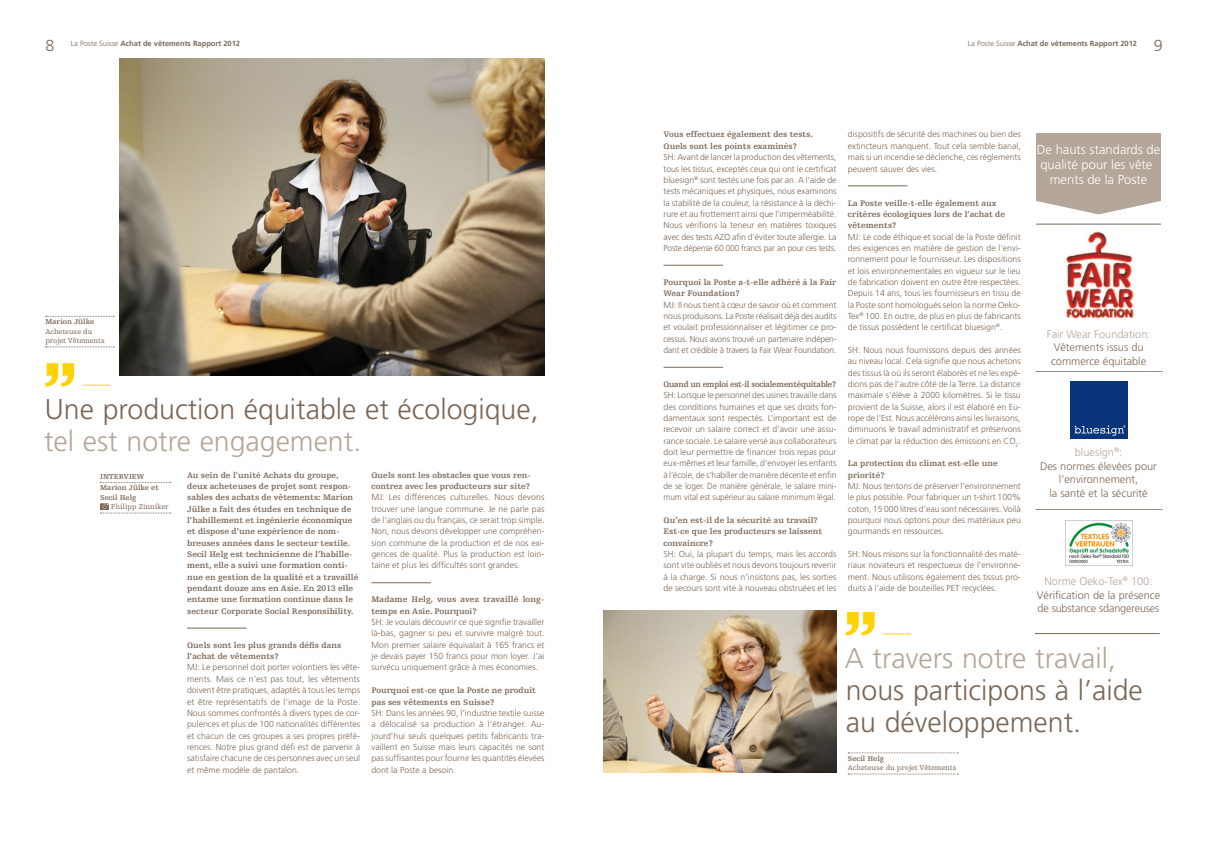
<style>
.page{position:relative;width:1208px;height:859px;background:#fff}
.page>*{position:absolute;margin:0;border:0;box-sizing:border-box;transform-origin:0 0}
.t1{font:300 28.5px/32px "Frutiger";color:#7b6656}
.t2{font:300 28.5px "Frutiger";color:#b4a698}
.t3{font:300 16px "Frutiger";color:#7b6656}
.t4{font:300 13px/15px "Frutiger";color:#fff;text-align:center}
.t5{font:300 11px/13.8px "Frutiger";color:#7b6656;text-align:center}
.t6{font:300 11px "Frutiger";color:#b4a698}
.t7{font:300 8.7px/11.3px "Frutiger";color:#7b6656;text-align:justify}
.t8{font:700 8.5px/11.3px "Egyptienne FLT";color:#7b6656}
.t9{font:700 8.5px "Egyptienne FLT";letter-spacing:-.035em;color:#7b6656;scale:.96 1}
.t10{font:700 7.5px "Frutiger LT Std";color:#7b6656}
.t11{font:7.5px/9.5px "Egyptienne FLT";color:#7b6656}
.t12{font:700 7.5px/9.5px "Egyptienne FLT";color:#7b6656}
.t13{font:7.5px "Egyptienne F";color:#7b6656}
.s1{font-family:"Frutiger";font-weight:300}
.s2{color:#b4a698}
</style>
<div class="page">
<hr style="left:371px;top:583px;width:60px;height:1px;background:#7b6656">
<hr style="left:663px;top:265px;width:60px;height:1px;background:#7b6656">
<hr style="left:663px;top:367px;width:60px;height:1px;background:#7b6656">
<hr style="left:848px;top:186px;width:59px;height:1px;background:#7b6656">
<hr style="left:187px;top:628px;width:60px;height:1px;background:#7b6656">
<svg style="left:83px;top:385px;width:27px;height:1px"></svg>
<svg style="left:884px;top:633px;width:26px;height:1px"></svg>
<svg style="left:100px;top:482px;width:71px;height:1px"></svg>
<svg style="left:100px;top:504px;width:71px;height:10px"></svg>
<svg style="left:46px;top:316px;width:68px;height:1px"></svg>
<svg style="left:46px;top:347px;width:68px;height:1px"></svg>
<svg style="left:848px;top:753px;width:110px;height:1px"></svg>
<svg style="left:848px;top:774px;width:110px;height:1px"></svg>
<hr style="left:1036px;top:224px;width:125px;height:1px;background:#7b6656">
<svg style="left:1036px;top:371px;width:126px;height:1px"></svg>
<svg style="left:1036px;top:509px;width:126px;height:1px"></svg>
<hr style="left:1035px;top:633px;width:124px;height:1px;background:#7b6656">
<svg style="left:45px;top:363px;width:29px;height:24px"></svg>
<img style="left:119px;top:58px;width:425px;height:318px">
<img style="left:604px;top:611px;width:232px;height:161px">
<svg style="left:846px;top:612px;width:28px;height:23px"></svg>
<svg style="left:1036px;top:200px;width:125px;height:15px"></svg>
<div style="left:1036px;top:133px;width:125px;height:67px;background:#b4a698"></div>
<img style="left:1066px;top:231px;width:68px;height:88px">
<div style="left:1070px;top:381px;width:58px;height:57px;background:#08347b"></div>
<svg style="left:1074px;top:425px;width:51px;height:11px"></svg>
<img style="left:1065px;top:521px;width:66px;height:44px">
<h2 class="t3" style="left:45px;top:36px;width:10px">8</h2>
<h2 class="t3" style="left:1153px;top:36px;width:10px">9</h2>
<p class="t10" style="left:71px;top:39px;width:171px"><span class="s1">La Poste Suisse</span> Achat de vêtements Rapport 2012</p>
<p class="t10" style="left:967px;top:39px;width:171px"><span class="s1">La Poste Suisse</span> Achat de vêtements Rapport 2012</p>
<p class="t12" style="left:45px;top:317px;width:51px">Marion Jülke</p>
<p class="t11" style="left:45px;top:327px;width:61px">Acheteuse du projet Vêtements</p>
<p class="t1" style="left:45px;top:393px;width:495px">Une production équitable et écologique,</p>
<h1 class="t2" style="left:44px;top:425px;width:319px">tel est notre engagement.</h1>
<h2 class="t12" style="left:100px;top:472px;width:46px">intErViEW</h2>
<p class="t12" style="left:100px;top:483px;width:60px">Marion Jülke et secil Helg</p>
<p class="t13" style="left:111px;top:503px;width:59px">Philipp Zinniker</p>
<p class="t8" style="left:187px;top:469px;width:173px">au sein de l'unité achats du groupe, deux acheteuses de projet sont respon&shy;sables des achats de vêtements: Marion Jülke a fait des études en technique de l’habillement et ingénierie économique et dispose d’une expérience de nom&shy;breuses années dans le secteur textile. secil Helg est technicienne de l’habille&shy;ment, elle a suivi une formation conti&shy;nue en gestion de la qualité et a travaillé pendant douze ans en asie. En 2013 elle entame une formation continue dans le secteur Corporate social responsibility.</p>
<p class="t8" style="left:187px;top:639px;width:156px">Quels sont les plus grands défis dans l’achat de vêtements?</p>
<p class="t7" style="left:187px;top:662px;width:175px">MJ: Le personnel doit porter volontiers les vête&shy;ments. Mais ce n’est pas tout, les vêtements doivent être pratiques, adaptés à tous les temps et être représentatifs de l’image de la Poste.<br>Nous sommes confrontés à divers types de cor&shy;pulences et plus de 100 nationalités différentes et chacun de ces groupes a ses propres préfé&shy;rences. Notre plus grand défi est de parvenir à satisfaire chacune de ces personnes avec un seul et même modèle de pantalon.</p>
<p class="t8" style="left:371px;top:469px;width:161px">Quels sont les obstacles que vous ren&shy;contrez avec les producteurs sur site?</p>
<p class="t7" style="left:371px;top:492px;width:174px">MJ: Les différences culturelles. Nous devons trouver une langue commune. Je ne parle pas de l'anglais ou du français, ce serait trop simple.<br>Non, nous devons développer une compréhen&shy;sion commune de la production et de nos exi&shy;gences de qualité. Plus la production est loin&shy;taine et plus les difficultés sont grandes.</p>
<p class="t8" style="left:371px;top:594px;width:174px">Madame Helg, vous avez travaillé long&shy;temps en asie. pourquoi?</p>
<p class="t7" style="left:371px;top:616px;width:175px">SH: Je voulais découvrir ce que signifie travailler là-bas, gagner si peu et survivre malgré tout.<br>Mon premier salaire équivalait à 165 francs et je devais payer 150 francs pour mon loyer. J’ai survécu uniquement grâce à mes économies.</p>
<p class="t8" style="left:371px;top:685px;width:166px">pourquoi est-ce que la poste ne produit pas ses vêtements en suisse?</p>
<p class="t7" style="left:371px;top:707px;width:174px">SH: Dans les années 90, l’industrie textile suisse a délocalisé sa production à l'étranger. Au&shy;jourd’hui seuls quelques petits fabricants tra&shy;vaillent en Suisse mais leurs capacités ne sont pas suffisantes pour fournir les quantités élevées dont la Poste a besoin.</p>
<p class="t8" style="left:663px;top:129px;width:151px">Vous effectuez également des tests.<br>Quels sont les points examinés?</p>
<p class="t7" style="left:663px;top:151px;width:174px">SH: Avant de lancer la production des vêtements, tous les tissus, exceptés ceux qui ont le certificat bluesign<sup>®</sup> sont testés une fois par an. A l’aide de tests mécaniques et physiques, nous examinons la stabilité de la couleur, la résistance à la déchi&shy;rure et au frottement ainsi que l’imperméabilité.<br>Nous vérifions la teneur en matières toxiques avec des tests AZO afin d’éviter toute allergie. La Poste dépense 60 000 francs par an pour ces tests.</p>
<p class="t8" style="left:663px;top:277px;width:174px">pourquoi la poste a-t-elle adhéré à la Fair<br>Wear Foundation?</p>
<p class="t7" style="left:663px;top:299px;width:174px">MJ: Il nous tient à cœur de savoir où et comment nous produisons. La Poste réalisait déjà des audits et voulait professionnaliser et légitimer ce pro&shy;cessus. Nous avons trouvé un partenaire indépen&shy;dant et crédible à travers la Fair Wear Foundation.</p>
<p class="t9" style="left:663px;top:379px;width:181px">Quand un emploi est-il socialementéquitable?</p>
<p class="t7" style="left:663px;top:390px;width:175px">SH: Lorsque le personnel des usines travaille dans des conditions humaines et que ses droits fon&shy;damentaux sont respectés. L’important est de recevoir un salaire correct et d’avoir une assu&shy;rance sociale. Le salaire versé aux collaborateurs doit leur permettre de financer trois repas pour eux-mêmes et leur famille, d'envoyer les enfants à l’école, de s’habiller de manière décente et enfin de se loger. De manière générale, le salaire mini&shy;mum vital est supérieur au salaire minimum légal.</p>
<p class="t8" style="left:663px;top:515px;width:160px">Qu’en est-il de la sécurité au travail?<br>Est-ce que les producteurs se laissent convaincre?</p>
<p class="t7" style="left:663px;top:548px;width:174px">SH: Oui, la plupart du temps, mais les accords sont vite oubliés et nous devons toujours revenir à la charge. Si nous n’insistons pas, les sorties de secours sont vite à nouveau obstruées et les</p>
<p class="t7" style="left:848px;top:129px;width:174px">dispositifs de sécurité des machines ou bien des extincteurs manquent. Tout cela semble banal, mais si un incendie se déclenche, ces règlements peuvent sauver des vies.</p>
<p class="t8" style="left:848px;top:197px;width:159px">la poste veille-t-elle également aux critères écologiques lors de l’achat de vêtements?</p>
<p class="t7" style="left:848px;top:231px;width:174px">MJ: Le code éthique et social de la Poste définit des exigences en matière de gestion de l'envi&shy;ronnement pour le fournisseur. Les dispositions et lois environnementales en vigueur sur le lieu de fabrication doivent en outre être respectées.<br>Depuis 14 ans, tous les fournisseurs en tissu de la Poste sont homologués selon la norme Oeko-Tex<sup>®</sup> 100. En outre, de plus en plus de fabricants de tissus possèdent le certificat bluesign<sup>®</sup>.</p>
<p class="t7" style="left:848px;top:344px;width:174px">SH: Nous nous fournissons depuis des années au niveau local. Cela signifie que nous achetons des tissus là où ils seront élaborés et ne les expé&shy;dions pas de l’autre côté de la Terre. La distance maximale s’élève à 2000 kilomètres. Si le tissu provient de la Suisse, alors il est élaboré en Eu&shy;rope de l'Est. Nous accélérons ainsi les livraisons, diminuons le travail administratif et préservons le climat par la réduction des émissions en CO<sub>2</sub>.</p>
<p class="t8" style="left:848px;top:458px;width:151px">la protection du climat est-elle une priorité?</p>
<p class="t7" style="left:848px;top:480px;width:174px">MJ: Nous tentons de préserver l’environnement le plus possible. Pour fabriquer un t-shirt 100% coton, 15 000 litres d’eau sont nécessaires. Voilà pourquoi nous optons pour des matériaux peu gourmands en ressources.</p>
<p class="t7" style="left:848px;top:548px;width:174px">SH: Nous misons sur la fonctionnalité des maté&shy;riaux novateurs et respectueux de l'environne&shy;ment. Nous utilisons également des tissus pro&shy;duits à l’aide de bouteilles PET recyclées.</p>
<p class="t4" style="left:1037px;top:142px;width:125px">De hauts standards de qualité pour les vête ments de la Poste</p>
<p class="t5" style="left:1046px;top:327px;width:105px"><span class="s2">Fair Wear Foundation:<br></span>Vêtements issus du commerce équitable</p>
<p class="t6" style="left:1074px;top:446px;width:49px">bluesign<sup>®</sup>:</p>
<p class="t5" style="left:1040px;top:459px;width:118px">Des normes élevées pour</p>
<p class="t5" style="left:1059px;top:473px;width:81px">l’environnement,</p>
<p class="t5" style="left:1049px;top:486px;width:100px">la santé et la sécurité</p>
<p class="t6" style="left:1044px;top:575px;width:109px">Norme Oeko-Tex<sup>®</sup> 100:</p>
<p class="t5" style="left:1036px;top:588px;width:125px;text-align:left">Vérification de la présence de substance sdangereuses</p>
<h1 class="t2" style="left:845px;top:641px;width:273px">A travers notre travail,</h1>
<p class="t1" style="left:845px;top:674px;width:298px">nous participons à l’aide au développement.</p>
<p class="t12" style="left:848px;top:754px;width:38px">secil Helg</p>
<p class="t11" style="left:848px;top:763px;width:110px">Acheteuse du projet Vêtements</p>
</div>
